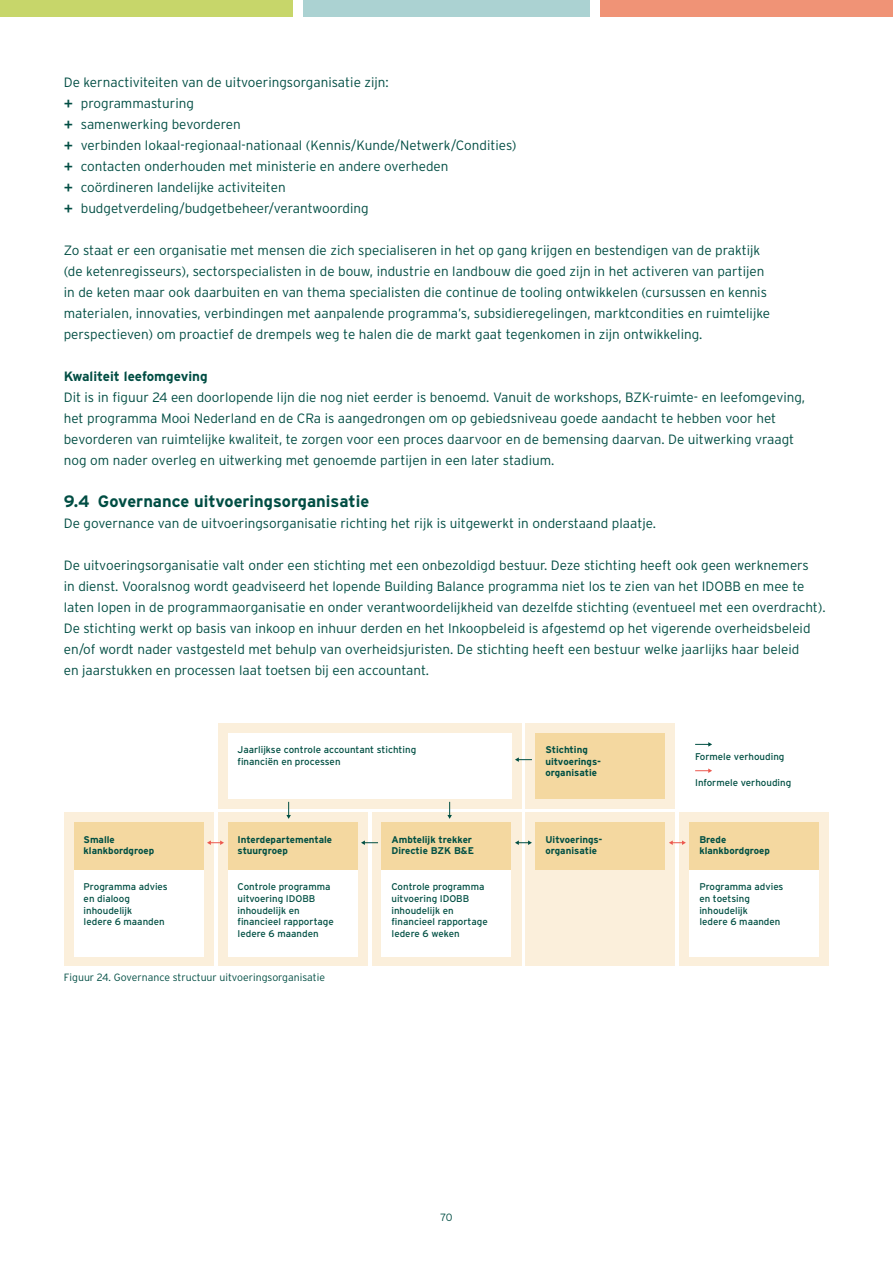
<style>
.page{position:relative;width:893px;height:1263px;background:#fff}
.page>*{position:absolute;margin:0;border:0;box-sizing:border-box;transform-origin:0 0}
.Brood{font:700 16.5px "Interstate";color:#004d43}
.Brood-2{font:300 13.5px/21px "Interstate";color:#004d43}
.Brood-3{font:300 10.5px "Interstate";color:#004d43}
.t1{font:9.75px/11.7px "Interstate";color:#004f43}
.t2{font:700 9.75px/11.7px "Interstate";color:#004f43}
.s1{font-weight:400;font-size:15.75px}
.s2{font-weight:700}
</style>
<div class="page">
<div style="left:0;top:0;width:292px;height:17px;background:#c7d66a"></div>
<div style="left:601px;top:0;width:292px;height:17px;background:#f09376"></div>
<div style="left:303px;top:0;width:287px;height:17px;background:#abd2d2"></div>
<div style="left:64px;top:812px;width:149px;height:154px;background:#fbefdb"></div>
<div style="left:74px;top:823px;width:129px;height:47px;background:#f4d8a0"></div>
<div style="left:74px;top:870px;width:129px;height:86px;background:#fff"></div>
<div style="left:218px;top:812px;width:149px;height:154px;background:#fbefdb"></div>
<div style="left:228px;top:870px;width:129px;height:86px;background:#fff"></div>
<div style="left:228px;top:823px;width:129px;height:47px;background:#f4d8a0"></div>
<div style="left:372px;top:812px;width:149px;height:154px;background:#fbefdb"></div>
<div style="left:382px;top:870px;width:129px;height:86px;background:#fff"></div>
<div style="left:382px;top:823px;width:129px;height:47px;background:#f4d8a0"></div>
<div style="left:526px;top:812px;width:149px;height:154px;background:#fbefdb"></div>
<div style="left:536px;top:823px;width:129px;height:47px;background:#f4d8a0"></div>
<div style="left:526px;top:723px;width:149px;height:85px;background:#fbefdb"></div>
<div style="left:218px;top:723px;width:303px;height:85px;background:#fbefdb"></div>
<div style="left:536px;top:733px;width:129px;height:65px;background:#f4d8a0"></div>
<div style="left:679px;top:812px;width:150px;height:154px;background:#fbefdb"></div>
<div style="left:690px;top:870px;width:129px;height:86px;background:#fff"></div>
<div style="left:690px;top:823px;width:129px;height:47px;background:#f4d8a0"></div>
<div style="left:228px;top:733px;width:283px;height:65px;background:#fff"></div>
<svg style="left:286px;top:802px;width:5px;height:17px"></svg>
<svg style="left:447px;top:802px;width:5px;height:17px"></svg>
<svg style="left:515px;top:840px;width:17px;height:5px"></svg>
<svg style="left:669px;top:840px;width:17px;height:5px"></svg>
<svg style="left:695px;top:742px;width:17px;height:5px"></svg>
<svg style="left:361px;top:840px;width:17px;height:5px"></svg>
<svg style="left:207px;top:840px;width:17px;height:5px"></svg>
<svg style="left:515px;top:757px;width:17px;height:5px"></svg>
<svg style="left:695px;top:768px;width:17px;height:5px"></svg>
<p class="Brood-2" style="left:64px;top:72px;width:454px">De kernactiviteiten van de uitvoeringsorganisatie zijn:<br><span class="s1">+</span> programmasturing<br><span class="s1">+</span> samenwerking bevorderen<br><span class="s1">+</span> verbinden lokaal-regionaal-nationaal (Kennis/Kunde/Netwerk/Condities) <span class="s1">+</span> contacten onderhouden met ministerie en andere overheden<br><span class="s1">+</span> coördineren landelijke activiteiten<br><span class="s1">+</span> budgetverdeling/budgetbeheer/verantwoording</p>
<p class="Brood-2" style="left:64px;top:240px;width:708px">Zo staat er een organisatie met mensen die zich specialiseren in het op gang krijgen en bestendigen van de praktijk (de ketenregisseurs), sectorspecialisten in de bouw, industrie en landbouw die goed zijn in het activeren van partijen in de keten maar ook daarbuiten en van thema specialisten die continue de tooling ontwikkelen (cursussen en kennis materialen, innovaties, verbindingen met aanpalende programma’s, subsidieregelingen, marktcondities en ruimtelijke perspectieven) om proactief de drempels weg te halen die de markt gaat tegenkomen in zijn ontwikkeling.</p>
<p class="Brood-2" style="left:64px;top:366px;width:743px"><span class="s2">Kwaliteit leefomgeving<br></span>Dit is in figuur 24 een doorlopende lijn die nog niet eerder is benoemd. Vanuit de workshops, BZK-ruimte- en leefomgeving, het programma Mooi Nederland en de CRa is aangedrongen om op gebiedsniveau goede aandacht te hebben voor het bevorderen van ruimtelijke kwaliteit, te zorgen voor een proces daarvoor en de bemensing daarvan. De uitwerking vraagt nog om nader overleg en uitwerking met genoemde partijen in een later stadium.</p>
<p class="Brood" style="left:64px;top:492px;width:307px">9.4 Governance uitvoeringsorganisatie</p>
<p class="Brood-2" style="left:64px;top:513px;width:594px">De governance van de uitvoeringsorganisatie richting het rijk is uitgewerkt in onderstaand plaatje.</p>
<p class="Brood-2" style="left:64px;top:555px;width:763px">De uitvoeringsorganisatie valt onder een stichting met een onbezoldigd bestuur. Deze stichting heeft ook geen werknemers<br>in dienst. Vooralsnog wordt geadviseerd het lopende Building Balance programma niet los te zien van het IDOBB en mee te laten lopen in de programmaorganisatie en onder verantwoordelijkheid van dezelfde stichting (eventueel met een overdracht).<br>De stichting werkt op basis van inkoop en inhuur derden en het Inkoopbeleid is afgestemd op het vigerende overheidsbeleid en/of wordt nader vastgesteld met behulp van overheidsjuristen. De stichting heeft een bestuur welke jaarlijks haar beleid<br>en jaarstukken en processen laat toetsen bij een accountant.</p>
<p class="t1" style="left:238px;top:744px;width:180px">Jaarlijkse controle accountant stichting financiën en processen</p>
<p class="t1" style="left:695px;top:750px;width:91px">Formele verhouding</p>
<p class="t1" style="left:695px;top:777px;width:98px">Informele verhouding</p>
<p class="t2" style="left:545px;top:744px;width:57px">Stichting uitvoerings&shy;organisatie</p>
<p class="t2" style="left:84px;top:833px;width:72px">Smalle klankbordgroep</p>
<p class="t1" style="left:84px;top:881px;width:86px">Programma advies en dialoog inhoudelijk<br>Iedere 6 maanden</p>
<p class="t1" style="left:238px;top:881px;width:98px">Controle programma uitvoering IDOBB inhoudelijk en financieel rapportage<br>Iedere 6 maanden</p>
<p class="t2" style="left:238px;top:833px;width:96px">Interdepartementale stuurgroep</p>
<p class="Brood-3" style="left:64px;top:972px;width:263px">Figuur 24. Governance structuur uitvoeringsorganisatie</p>
<p class="t2" style="left:391px;top:833px;width:84px">Ambtelijk trekker<br>Directie BZK B&amp;E</p>
<p class="t2" style="left:545px;top:833px;width:59px">Uitvoerings&shy;organisatie</p>
<p class="t1" style="left:391px;top:881px;width:98px">Controle programma uitvoering IDOBB inhoudelijk en financieel rapportage<br>Iedere 6 weken</p>
<p class="Brood-3" style="left:440px;top:1212px;width:14px">70</p>
<p class="t2" style="left:699px;top:833px;width:72px">Brede klankbordgroep</p>
<p class="t1" style="left:699px;top:881px;width:86px">Programma advies en toetsing inhoudelijk<br>Iedere 6 maanden</p>
</div>
